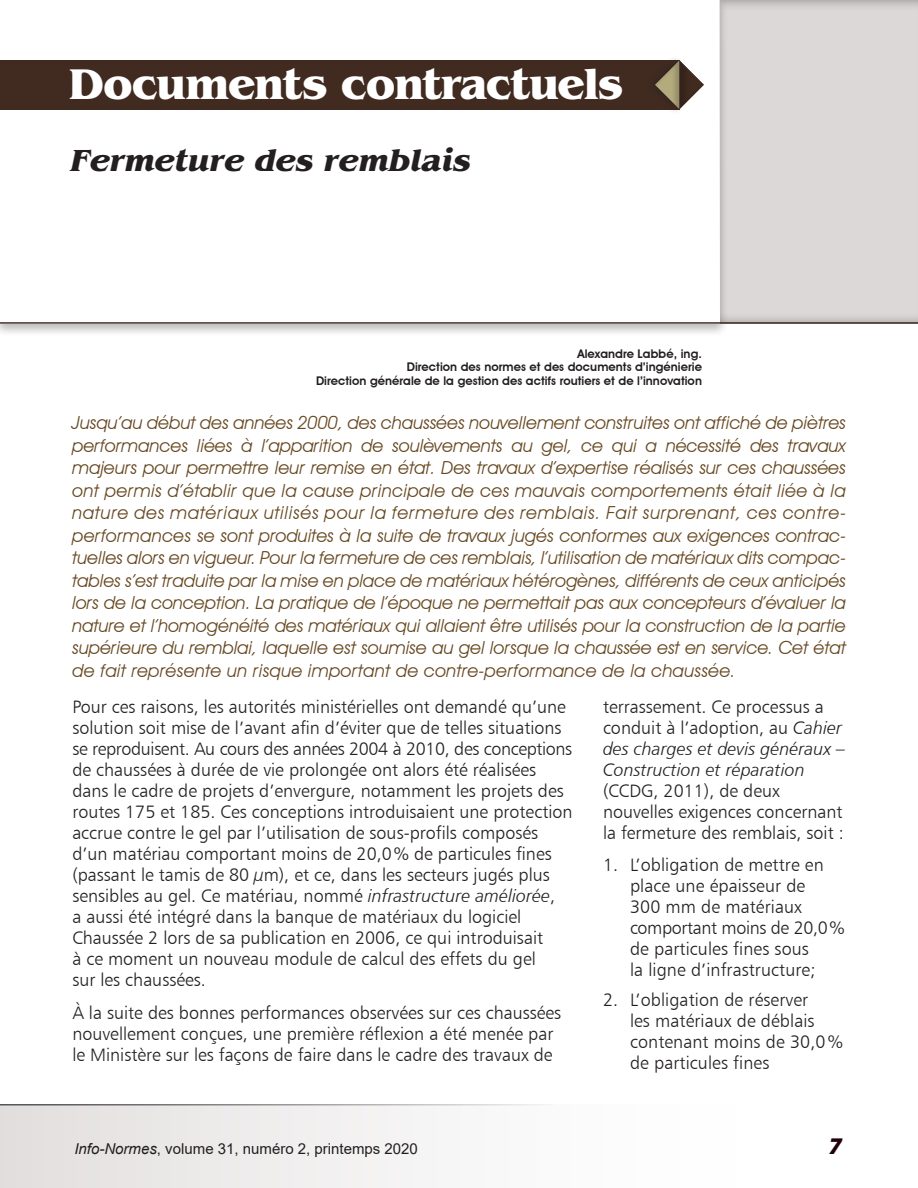
<style>
.page{position:relative;width:918px;height:1188px;background:#fff}
.page>*{position:absolute;margin:0;border:0;box-sizing:border-box;transform-origin:0 0}
.t1{font:700 45px "Benguiat";letter-spacing:-.025em;color:#fff}
.t2{font:italic 700 31.5px "Benguiat";letter-spacing:-.01em;color:#231f20}
.t3{font:italic 900 24px "Myriad Pro";color:#200008}
.TEXTE_courant_2018{font:18px/21px "Humanist 777 BT Light B";color:#231f20}
.Lead_de_couleur{font:italic 18px/22.5px "Avant Garde IT Cby BT";letter-spacing:.015em;color:#664821;text-align:justify}
.t4{font:15px "Arial";color:#231f20}
.t5{font:600 12px/13.5px "Avant Garde IT Cby BT";letter-spacing:.005em;color:#231f20;text-align:right}
.s1{font-family:"Humanist 777 BT Light Italic B"}
.s2{font-style:italic}
</style>
<div class="page">
<div style="left:680px;top:0;width:238px;height:325px;background:#dcd8d7"></div>
<div style="left:0;top:0;width:728px;height:337px;background:#231f20;opacity:.3"></div>
<div style="left:0;top:0;width:720px;height:324px;background:#fff"></div>
<div style="left:0;top:1105px;width:765px;height:83px;background:linear-gradient(to right,#e4e0e0,#fff)"></div>
<hr style="left:0;top:1104px;width:554px;height:2px;background:#54555a">
<hr style="left:0;top:322px;width:918px;height:2px;background:#412b20">
<div style="left:0;top:60px;width:680px;height:50px;background:#412b20"></div>
<div style="left:646px;top:54px;width:37px;height:61px;background:#231f20;opacity:.5"></div>
<svg style="left:653px;top:57px;width:51px;height:55px"></svg>
<h1 class="t1" style="left:69px;top:58px;width:555px">Documents contractuels</h1>
<h2 class="t2" style="left:70px;top:142px;width:402px">Fermeture des remblais</h2>
<p class="t5" style="left:316px;top:347px;width:388px">Alexandre Labbé, ing.<br>Direction des normes et des documents d’ingénierie<br>Direction générale de la gestion des actifs routiers et de l’innovation</p>
<p class="Lead_de_couleur" style="left:72px;top:411px;width:775px">Jusqu’au début des années 2000, des chaussées nouvellement construites ont affiché de piètres performances liées à l’apparition de soulèvements au gel, ce qui a nécessité des travaux majeurs pour permettre leur remise en état. Des travaux d’expertise réalisés sur ces chaussées ont permis d’établir que la cause principale de ces mauvais comportements était liée à la nature des matériaux utilisés pour la fermeture des remblais. Fait surprenant, ces contre&shy;performances se sont produites à la suite de travaux jugés conformes aux exigences contrac&shy;tuelles alors en vigueur. Pour la fermeture de ces remblais, l’utilisation de matériaux dits compac&shy;tables s’est traduite par la mise en place de matériaux hétérogènes, différents de ceux anticipés lors de la conception. La pratique de l’époque ne permettait pas aux concepteurs d’évaluer la nature et l’homogénéité des matériaux qui allaient être utilisés pour la construction de la partie supérieure du remblai, laquelle est soumise au gel lorsque la chaussée est en service. Cet état de fait représente un risque important de contre-performance de la chaussée.</p>
<p class="TEXTE_courant_2018" style="left:72px;top:696px;width:502px">Pour ces raisons, les autorités ministérielles ont demandé qu’une solution soit mise de l’avant afin d’éviter que de telles situations se reproduisent. Au cours des années 2004 à 2010, des conceptions de chaussées à durée de vie prolongée ont alors été réalisées dans le cadre de projets d’envergure, notamment les projets des routes 175 et 185. Ces conceptions introduisaient une protection accrue contre le gel par l’utilisation de sous-profils composés d’un matériau comportant moins de 20,0% de particules fines (passant le tamis de 80 μm), et ce, dans les secteurs jugés plus sensibles au gel. Ce matériau, nommé <span class="s1">infrastructure améliorée</span>,<br>a aussi été intégré dans la banque de matériaux du logiciel Chaussée 2 lors de sa publication en 2006, ce qui introduisait<br>à ce moment un nouveau module de calcul des effets du gel<br>sur les chaussées.</p>
<p class="TEXTE_courant_2018" style="left:72px;top:1002px;width:490px">À la suite des bonnes performances observées sur ces chaussées nouvellement conçues, une première réflexion a été menée par le Ministère sur les façons de faire dans le cadre des travaux de</p>
<p class="TEXTE_courant_2018" style="left:603px;top:696px;width:244px">terrassement. Ce processus a conduit à l’adoption, au <span class="s1">Cahier des charges et devis généraux –<br>Construction et réparation </span>(CCDG, 2011), de deux nouvelles exigences concernant la fermeture des remblais, soit :</p>
<p class="TEXTE_courant_2018" style="left:630px;top:854px;width:216px;text-indent:-27px">1. L’obligation de mettre en place une épaisseur de<br>300 mm de matériaux comportant moins de 20,0% de particules fines sous<br>la ligne d’infrastructure;</p>
<p class="TEXTE_courant_2018" style="left:630px;top:989px;width:215px;text-indent:-27px">2. L’obligation de réserver<br>les matériaux de déblais contenant moins de 30,0% de particules fines</p>
<p class="t4" style="left:74px;top:1139px;width:345px"><span class="s2">Info-Normes</span>, volume 31, numéro 2, printemps 2020</p>
<h3 class="t3" style="left:829px;top:1130px;width:15px">7</h3>
</div>
